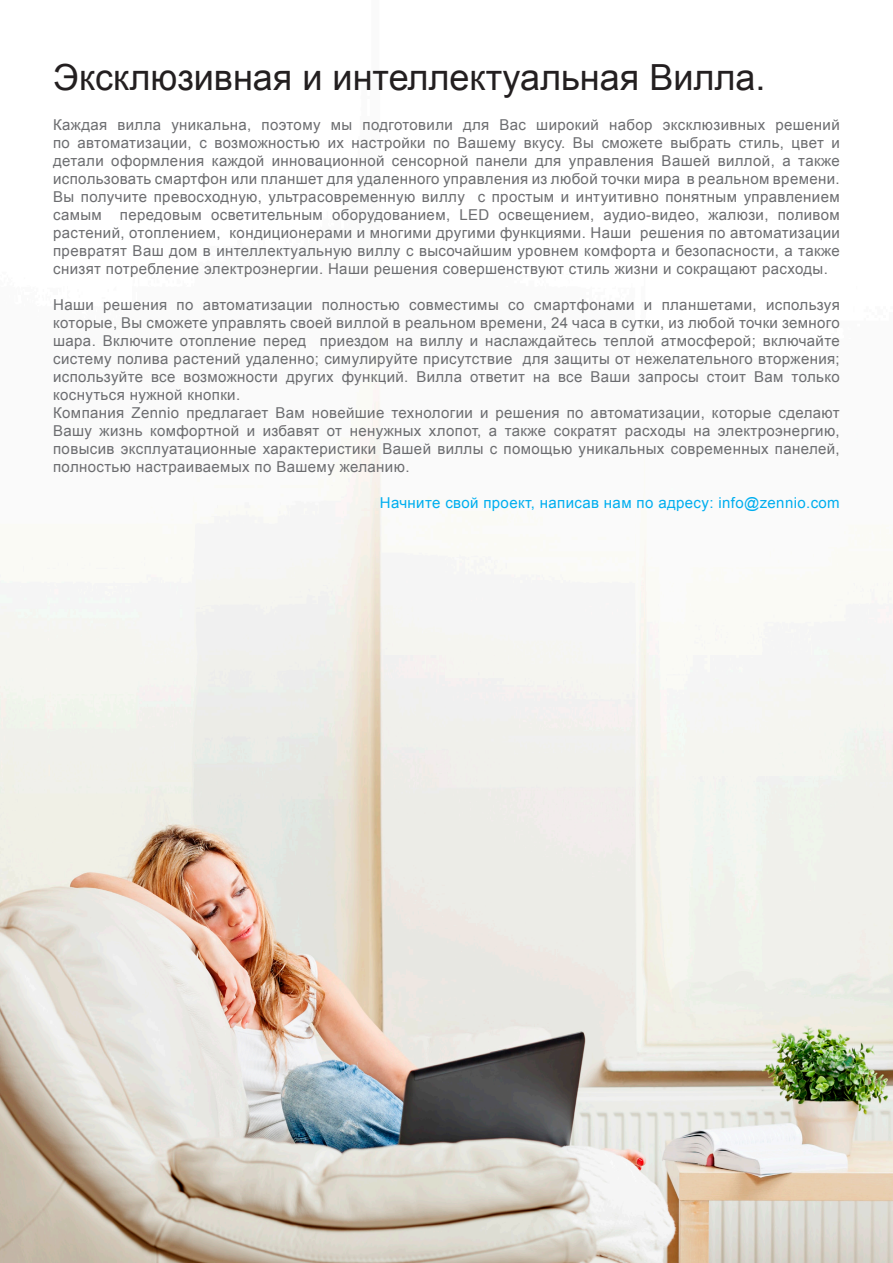
<style>
.page{position:relative;width:893px;height:1263px;background:#fff}
.page>*{position:absolute;margin:0;border:0;box-sizing:border-box;transform-origin:0 0}
.t1{font:36px "Arial";color:#231f20}
.t2{font:15px/18px "Arial";letter-spacing:.025em;color:#6c6d70;text-align:justify}
.t3{font:15px "Arial";letter-spacing:.025em;color:#00aeef}
</style>
<div class="page">
<img style="left:0;top:389px;width:893px;height:874px">
<p class="t1" style="left:53px;top:54px;width:714px">Эксклюзивная и интеллектуальная Вилла.</p>
<p class="t2" style="left:53px;top:115px;width:788px">Каждая вилла уникальна, поэтому мы подготовили для Вас широкий набор эксклюзивных решений по автоматизации, с возможностью их настройки по Вашему вкусу. Вы сможете выбрать стиль, цвет и детали оформления каждой инновационной сенсорной панели для управления Вашей виллой, а также использовать смартфон или планшет для удаленного управления из любой точки мира в реальном времени.<br>Вы получите превосходную, ультрасовременную виллу с простым и интуитивно понятным управлением самым передовым осветительным оборудованием, LED освещением, аудио-видео, жалюзи, поливом растений, отоплением, кондиционерами и многими другими функциями. Наши решения по автоматизации превратят Ваш дом в интеллектуальную виллу с высочайшим уровнем комфорта и безопасности, а также снизят потребление электроэнергии. Наши решения совершенствуют стиль жизни и сокращают расходы.</p>
<p class="t2" style="left:53px;top:295px;width:788px">Наши решения по автоматизации полностью совместимы со смартфонами и планшетами, используя которые, Вы сможете управлять своей виллой в реальном времени, 24 часа в сутки, из любой точки земного шара. Включите отопление перед приездом на виллу и наслаждайтесь теплой атмосферой; включайте систему полива растений удаленно; симулируйте присутствие для защиты от нежелательного вторжения; используйте все возможности других функций. Вилла ответит на все Ваши запросы стоит Вам только коснуться нужной кнопки.</p>
<p class="t2" style="left:53px;top:403px;width:788px">Компания Zennio предлагает Вам новейшие технологии и решения по автоматизации, которые сделают Вашу жизнь комфортной и избавят от ненужных хлопот, а также сократят расходы на электроэнергию, повысив эксплуатационные характеристики Вашей виллы с помощью уникальных современных панелей, полностью настраиваемых по Вашему желанию.</p>
<p class="t3" style="left:380px;top:492px;width:461px">Начните свой проект, написав нам по адресу: info@zennio.com</p>
</div>
